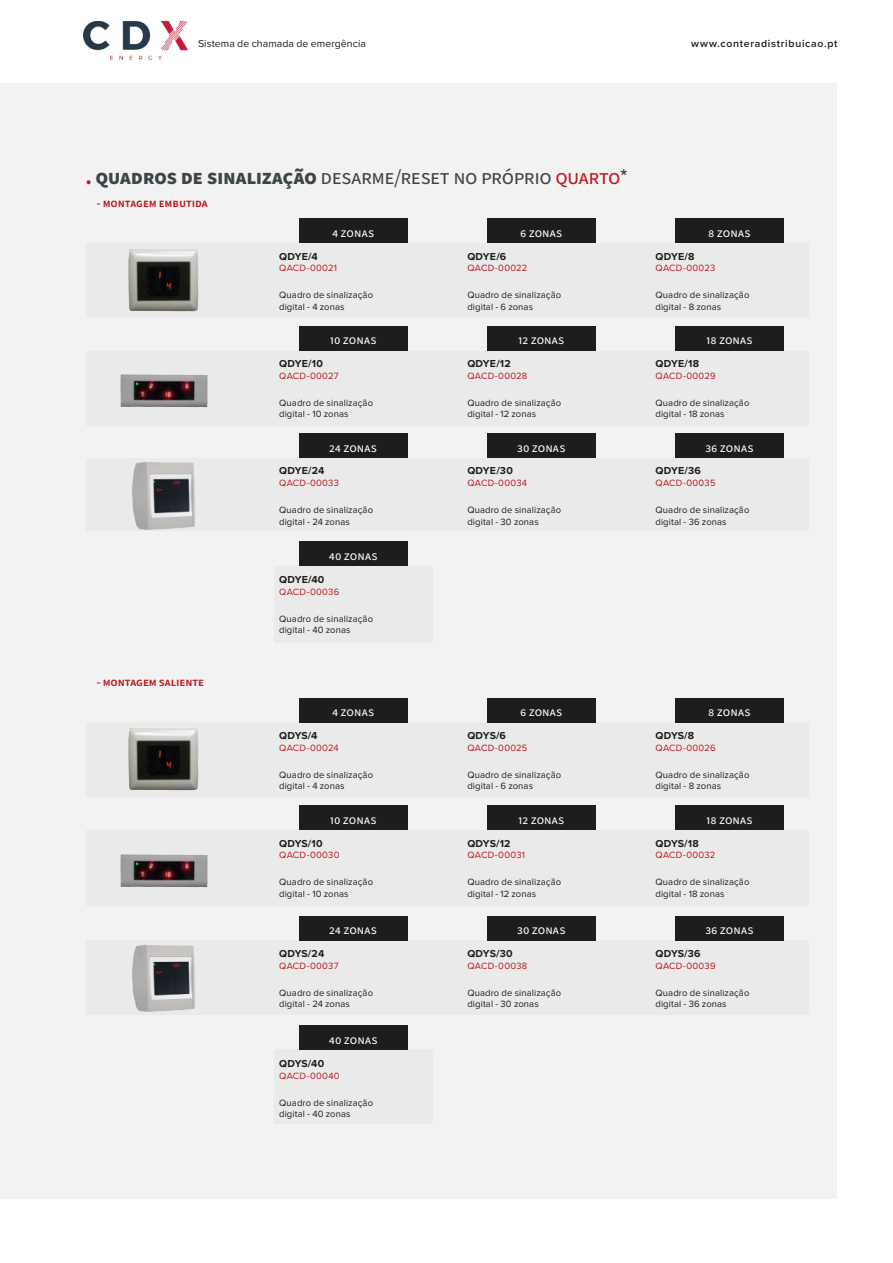
<style>
.page{position:relative;width:893px;height:1263px;background:#fff}
.page>*{position:absolute;margin:0;border:0;box-sizing:border-box;transform-origin:0 0}
.t1{font:21px "Source Sans Pro";letter-spacing:-.025em;color:#3d4549}
.t2{font:12.75px "Source Sans Pro";letter-spacing:.01em;color:#fff}
.t3{font:600 12px "Source Sans Pro";letter-spacing:-.005em;color:#bc181d}
.t4{font:700 10.5px "Proxima Nova";letter-spacing:.02em;color:#1d1d1b}
.t5{font:10.5px "Proxima Nova";letter-spacing:.005em;color:#1d1d1b}
.t6{font:600 10.5px "Proxima Nova";letter-spacing:.07em;color:#1d1d1b}
.t7{font:9.45px/11.4px "Proxima Nova";letter-spacing:.015em;color:#1d1d1b}
.t8{font:9.45px "Proxima Nova";letter-spacing:.03em;color:#bc181d}
.s1{font-weight:700;color:#bc181d}
.s2{font-weight:700}
.s3{color:#bc181d}
</style>
<div class="page">
<div style="left:0;top:0;width:893px;height:1199px;background:#f2f2f3"></div>
<div style="left:838px;top:0;width:55px;height:1263px;background:#fff"></div>
<div style="left:0;top:0;width:893px;height:83px;background:#fff"></div>
<div style="left:274px;top:566px;width:158px;height:76px;background:#eaeaea"></div>
<div style="left:274px;top:1050px;width:158px;height:74px;background:#eaeaea"></div>
<img style="left:83px;top:21px;width:104px;height:39px">
<div style="left:86px;top:243px;width:723px;height:75px;background:#eaeaea"></div>
<div style="left:86px;top:723px;width:723px;height:74px;background:#eaeaea"></div>
<div style="left:86px;top:351px;width:723px;height:74px;background:#eaeaea"></div>
<div style="left:86px;top:830px;width:723px;height:76px;background:#eaeaea"></div>
<div style="left:86px;top:458px;width:723px;height:73px;background:#eaeaea"></div>
<div style="left:86px;top:940px;width:723px;height:75px;background:#eaeaea"></div>
<div style="left:299px;top:219px;width:108px;height:24px;background:#1d1d1b"></div>
<div style="left:299px;top:698px;width:108px;height:25px;background:#1d1d1b"></div>
<div style="left:299px;top:326px;width:108px;height:25px;background:#1d1d1b"></div>
<div style="left:299px;top:805px;width:108px;height:25px;background:#1d1d1b"></div>
<div style="left:299px;top:433px;width:108px;height:25px;background:#1d1d1b"></div>
<div style="left:299px;top:916px;width:108px;height:24px;background:#1d1d1b"></div>
<div style="left:299px;top:541px;width:108px;height:25px;background:#1d1d1b"></div>
<div style="left:299px;top:1025px;width:108px;height:25px;background:#1d1d1b"></div>
<div style="left:487px;top:219px;width:108px;height:24px;background:#1d1d1b"></div>
<div style="left:487px;top:698px;width:108px;height:25px;background:#1d1d1b"></div>
<div style="left:487px;top:326px;width:108px;height:25px;background:#1d1d1b"></div>
<div style="left:487px;top:805px;width:108px;height:25px;background:#1d1d1b"></div>
<div style="left:487px;top:433px;width:108px;height:25px;background:#1d1d1b"></div>
<div style="left:487px;top:916px;width:108px;height:24px;background:#1d1d1b"></div>
<div style="left:675px;top:219px;width:109px;height:24px;background:#1d1d1b"></div>
<div style="left:675px;top:698px;width:109px;height:25px;background:#1d1d1b"></div>
<div style="left:675px;top:326px;width:109px;height:25px;background:#1d1d1b"></div>
<div style="left:675px;top:805px;width:109px;height:25px;background:#1d1d1b"></div>
<div style="left:675px;top:433px;width:109px;height:25px;background:#1d1d1b"></div>
<div style="left:675px;top:916px;width:109px;height:24px;background:#1d1d1b"></div>
<img style="left:128px;top:249px;width:71px;height:63px">
<img style="left:128px;top:728px;width:71px;height:63px">
<img style="left:120px;top:374px;width:88px;height:34px">
<img style="left:120px;top:854px;width:88px;height:34px">
<img style="left:132px;top:462px;width:63px;height:68px">
<img style="left:132px;top:945px;width:63px;height:67px">
<p class="t5" style="left:198px;top:36px;width:169px">Sistema de chamada de emergência</p>
<p class="t6" style="left:691px;top:36px;width:148px">www.conteradistribuicao.pt</p>
<h1 class="t1" style="left:86px;top:163px;width:544px"><span class="s1">.</span> <span class="s2">quadros de sinalização</span> desarme/reset no próprio <span class="s3">quarto</span>*</h1>
<p class="t3" style="left:97px;top:195px;width:113px">- montagem embutida</p>
<h2 class="t2" style="left:332px;top:224px;width:44px">4 zonas</h2>
<h2 class="t2" style="left:520px;top:224px;width:44px">6 zonas</h2>
<h2 class="t2" style="left:708px;top:224px;width:44px">8 zonas</h2>
<p class="t4" style="left:279px;top:248px;width:40px">QDYE/4</p>
<p class="t8" style="left:279px;top:261px;width:59px">QACD-00021</p>
<p class="t7" style="left:279px;top:289px;width:95px">Quadro de sinalização digital - 4 zonas</p>
<p class="t4" style="left:467px;top:248px;width:40px">QDYE/6</p>
<p class="t8" style="left:467px;top:261px;width:62px">QACD-00022</p>
<p class="t7" style="left:467px;top:289px;width:95px">Quadro de sinalização digital - 6 zonas</p>
<p class="t4" style="left:655px;top:248px;width:40px">QDYE/8</p>
<p class="t8" style="left:655px;top:261px;width:61px">QACD-00023</p>
<p class="t7" style="left:655px;top:289px;width:95px">Quadro de sinalização digital - 8 zonas</p>
<h2 class="t2" style="left:330px;top:332px;width:48px">10 zonas</h2>
<h2 class="t2" style="left:518px;top:332px;width:48px">12 zonas</h2>
<h2 class="t2" style="left:706px;top:332px;width:48px">18 zonas</h2>
<p class="t4" style="left:279px;top:356px;width:45px">QDYE/10</p>
<p class="t8" style="left:279px;top:369px;width:61px">QACD-00027</p>
<p class="t7" style="left:279px;top:396px;width:95px">Quadro de sinalização digital - 10 zonas</p>
<p class="t4" style="left:467px;top:356px;width:45px">QDYE/12</p>
<p class="t8" style="left:467px;top:369px;width:62px">QACD-00028</p>
<p class="t7" style="left:467px;top:396px;width:95px">Quadro de sinalização digital - 12 zonas</p>
<p class="t4" style="left:655px;top:356px;width:45px">QDYE/18</p>
<p class="t8" style="left:655px;top:369px;width:62px">QACD-00029</p>
<p class="t7" style="left:655px;top:396px;width:95px">Quadro de sinalização digital - 18 zonas</p>
<h2 class="t2" style="left:329px;top:439px;width:49px">24 zonas</h2>
<h2 class="t2" style="left:517px;top:439px;width:50px">30 zonas</h2>
<h2 class="t2" style="left:705px;top:439px;width:50px">36 zonas</h2>
<p class="t4" style="left:279px;top:463px;width:47px">QDYE/24</p>
<p class="t8" style="left:279px;top:476px;width:61px">QACD-00033</p>
<p class="t7" style="left:279px;top:504px;width:95px">Quadro de sinalização digital - 24 zonas</p>
<p class="t4" style="left:467px;top:463px;width:47px">QDYE/30</p>
<p class="t8" style="left:467px;top:476px;width:61px">QACD-00034</p>
<p class="t7" style="left:467px;top:504px;width:95px">Quadro de sinalização digital - 30 zonas</p>
<p class="t4" style="left:655px;top:463px;width:47px">QDYE/36</p>
<p class="t8" style="left:655px;top:476px;width:62px">QACD-00035</p>
<p class="t7" style="left:655px;top:504px;width:95px">Quadro de sinalização digital - 36 zonas</p>
<h2 class="t2" style="left:329px;top:548px;width:50px">40 zonas</h2>
<p class="t4" style="left:279px;top:572px;width:47px">QDYE/40</p>
<p class="t8" style="left:279px;top:584px;width:62px">QACD-00036</p>
<p class="t7" style="left:279px;top:612px;width:95px">Quadro de sinalização digital - 40 zonas</p>
<p class="t3" style="left:97px;top:674px;width:109px">- montagem saliente</p>
<h2 class="t2" style="left:332px;top:703px;width:44px">4 zonas</h2>
<h2 class="t2" style="left:520px;top:703px;width:44px">6 zonas</h2>
<h2 class="t2" style="left:708px;top:703px;width:44px">8 zonas</h2>
<p class="t4" style="left:279px;top:727px;width:40px">QDYS/4</p>
<p class="t8" style="left:279px;top:740px;width:61px">QACD-00024</p>
<p class="t7" style="left:279px;top:768px;width:95px">Quadro de sinalização digital - 4 zonas</p>
<p class="t4" style="left:467px;top:727px;width:40px">QDYS/6</p>
<p class="t8" style="left:467px;top:740px;width:62px">QACD-00025</p>
<p class="t7" style="left:467px;top:768px;width:95px">Quadro de sinalização digital - 6 zonas</p>
<p class="t4" style="left:655px;top:727px;width:40px">QDYS/8</p>
<p class="t8" style="left:655px;top:740px;width:62px">QACD-00026</p>
<p class="t7" style="left:655px;top:768px;width:95px">Quadro de sinalização digital - 8 zonas</p>
<h2 class="t2" style="left:330px;top:811px;width:48px">10 zonas</h2>
<h2 class="t2" style="left:518px;top:811px;width:48px">12 zonas</h2>
<h2 class="t2" style="left:706px;top:811px;width:48px">18 zonas</h2>
<p class="t4" style="left:279px;top:835px;width:45px">QDYS/10</p>
<p class="t8" style="left:279px;top:848px;width:62px">QACD-00030</p>
<p class="t7" style="left:279px;top:876px;width:95px">Quadro de sinalização digital - 10 zonas</p>
<p class="t4" style="left:467px;top:835px;width:45px">QDYS/12</p>
<p class="t8" style="left:467px;top:848px;width:59px">QACD-00031</p>
<p class="t7" style="left:467px;top:876px;width:95px">Quadro de sinalização digital - 12 zonas</p>
<p class="t4" style="left:655px;top:835px;width:45px">QDYS/18</p>
<p class="t8" style="left:655px;top:848px;width:62px">QACD-00032</p>
<p class="t7" style="left:655px;top:876px;width:95px">Quadro de sinalização digital - 18 zonas</p>
<h2 class="t2" style="left:329px;top:921px;width:49px">24 zonas</h2>
<h2 class="t2" style="left:517px;top:921px;width:50px">30 zonas</h2>
<h2 class="t2" style="left:705px;top:921px;width:50px">36 zonas</h2>
<p class="t4" style="left:279px;top:945px;width:47px">QDYS/24</p>
<p class="t8" style="left:279px;top:958px;width:61px">QACD-00037</p>
<p class="t7" style="left:279px;top:986px;width:95px">Quadro de sinalização digital - 24 zonas</p>
<p class="t4" style="left:467px;top:945px;width:47px">QDYS/30</p>
<p class="t8" style="left:467px;top:958px;width:62px">QACD-00038</p>
<p class="t7" style="left:467px;top:986px;width:95px">Quadro de sinalização digital - 30 zonas</p>
<p class="t4" style="left:655px;top:945px;width:47px">QDYS/36</p>
<p class="t8" style="left:655px;top:958px;width:62px">QACD-00039</p>
<p class="t7" style="left:655px;top:986px;width:95px">Quadro de sinalização digital - 36 zonas</p>
<h2 class="t2" style="left:329px;top:1031px;width:50px">40 zonas</h2>
<p class="t4" style="left:279px;top:1055px;width:47px">QDYS/40</p>
<p class="t8" style="left:279px;top:1068px;width:62px">QACD-00040</p>
<p class="t7" style="left:279px;top:1096px;width:95px">Quadro de sinalização digital - 40 zonas</p>
</div>
